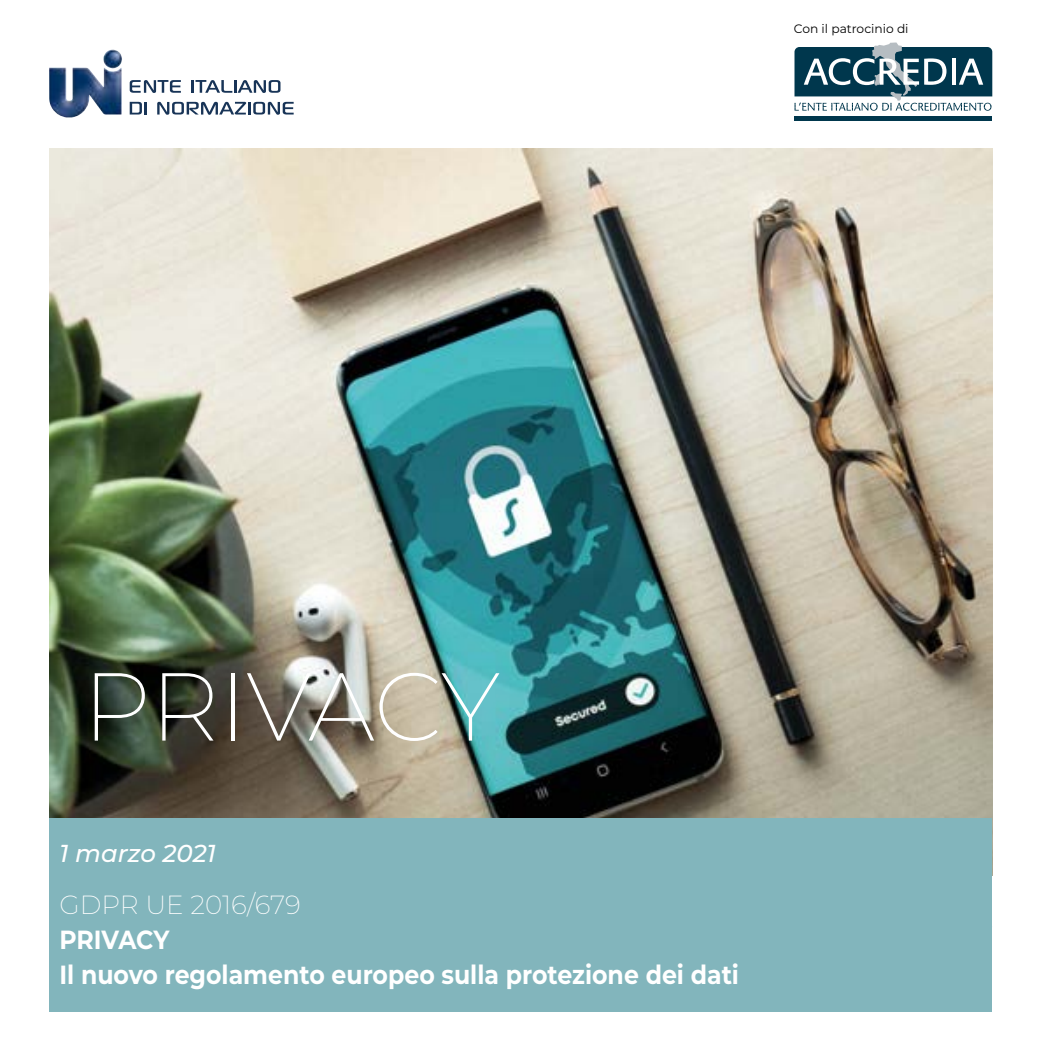
<style>
.page{position:relative;width:1042px;height:1042px;background:#fff}
.page>*{position:absolute;margin:0;border:0;box-sizing:border-box;transform-origin:0 0}
.t1{font:200 96.25px "Montserrat";letter-spacing:-.01em;color:#fff}
.t2{font:700 26.25px/35px "Montserrat";color:#fff;scale:.9 1}
.t3{font:200 26.25px "Montserrat";color:#fff}
.t4{font:italic 500 24.5px "Montserrat";color:#fff}
.t5{font:12.25px "Montserrat";color:#000}
</style>
<div class="page">
<img style="left:50px;top:149px;width:942px;height:670px">
<svg style="left:130px;top:80px;width:51px;height:13px"></svg>
<svg style="left:192px;top:80px;width:88px;height:13px"></svg>
<svg style="left:130px;top:102px;width:17px;height:12px"></svg>
<svg style="left:157px;top:102px;width:137px;height:13px"></svg>
<img style="left:49px;top:50px;width:73px;height:67px">
<div style="left:794px;top:116px;width:198px;height:5px;background:#00374d"></div>
<svg style="left:794px;top:42px;width:198px;height:69px"></svg>
<div style="left:50px;top:819px;width:942px;height:193px;background:#82b5bc"></div>
<p class="t5" style="left:794px;top:20px;width:116px">Con il patrocinio di</p>
<h1 class="t1" style="left:82px;top:642px;width:419px">PRIVACY</h1>
<p class="t4" style="left:60px;top:836px;width:158px">1 marzo 2021</p>
<p class="t3" style="left:60px;top:886px;width:243px">GDPR UE 2016/679</p>
<p class="t2" style="left:60px;top:920px;width:756px">PRIVACY<br>Il nuovo regolamento europeo sulla protezione dei dati</p>
</div>
